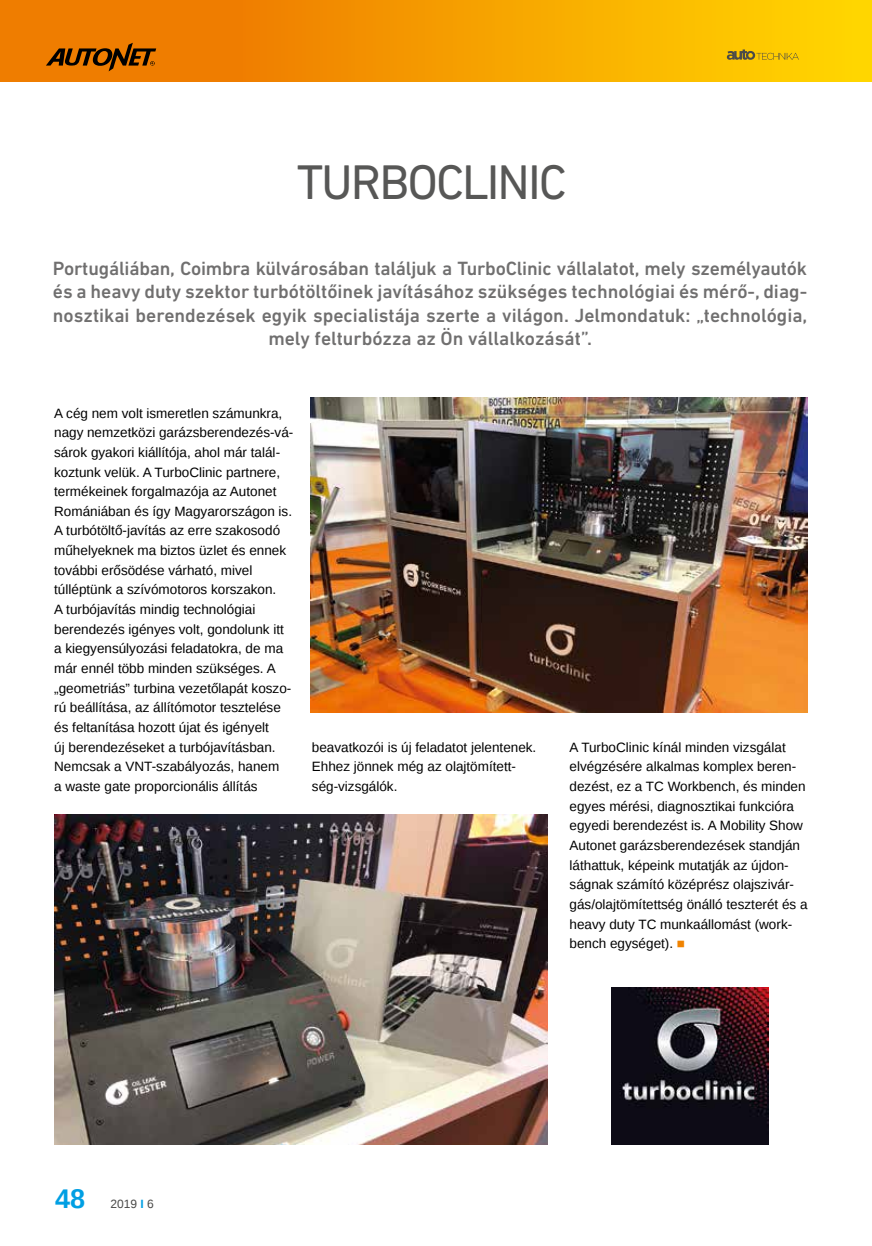
<style>
.page{position:relative;width:872px;height:1246px;background:#fff}
.page>*{position:absolute;margin:0;border:0;box-sizing:border-box;transform-origin:0 0}
.t1{font:49.5px "DIN Next LT Pro";letter-spacing:-.04em;color:#575756}
.t2{font:700 27px "Liberation Sans";color:#009fe3}
.t3{font:500 19.5px/23.4px "DIN Next LT Pro";color:#706f6f;text-align:center}
.t4{font:13.5px/19.6px "Liberation Sans";color:#000}
.t5{font:12px "Liberation Sans";color:#4a4a49}
.s1{color:#f08300}
.s2{font-weight:700;color:#009fe3}
</style>
<div class="page">
<img style="left:310px;top:398px;width:497px;height:314px">
<img style="left:54px;top:814px;width:493px;height:331px">
<img style="left:611px;top:987px;width:157px;height:158px">
<div style="left:862px;top:0;width:10px;height:81px;background:#ffd600"></div>
<svg style="left:0;top:0;width:862px;height:81px;background:#f59f00"></svg>
<svg style="left:727px;top:49px;width:81px;height:15px"></svg>
<svg style="left:46px;top:43px;width:110px;height:28px;background:#a05300"></svg>
<h1 class="t1" style="left:297px;top:154px;width:271px">TURBOCLINIC</h1>
<p class="t3" style="left:53px;top:256px;width:756px">Portugáliában, Coimbra külvárosában találjuk a TurboClinic vállalatot, mely személyautók és a heavy duty szektor turbótöltőinek javításához szükséges technológiai és mérő-, diag&shy;nosztikai berendezések egyik specialistája szerte a világon. Jelmondatuk: „technológia, mely felturbózza az Ön vállalkozását”.</p>
<p class="t4" style="left:54px;top:404px;width:241px">A cég nem volt ismeretlen számunkra, nagy nemzetközi garázsberendezés-vá&shy;sárok gyakori kiállítója, ahol már talál&shy;koztunk velük. A TurboClinic partnere, termékeinek forgalmazója az Autonet Romániában és így Magyarországon is.<br>A turbótöltő-javítás az erre szakosodó műhelyeknek ma biztos üzlet és ennek további erősödése várható, mivel túlléptünk a szívómotoros korszakon.<br>A turbójavítás mindig technológiai berendezés igényes volt, gondolunk itt a kiegyensúlyozási feladatokra, de ma már ennél több minden szükséges. A „geometriás” turbina vezetőlapát koszo&shy;rú beállítása, az állítómotor tesztelése és feltanítása hozott újat és igényelt<br>új berendezéseket a turbójavításban.<br>Nemcsak a VNT-szabályozás, hanem<br>a waste gate proporcionális állítás</p>
<p class="t4" style="left:312px;top:738px;width:226px">beavatkozói is új feladatot jelentenek.<br>Ehhez jönnek még az olajtömített&shy;ség-vizsgálók.</p>
<p class="t4" style="left:569px;top:738px;width:239px">A TurboClinic kínál minden vizsgálat elvégzésére alkalmas komplex beren&shy;dezést, ez a TC Workbench, és minden egyes mérési, diagnosztikai funkcióra egyedi berendezést is. A Mobility Show Autonet garázsberendezések standján láthattuk, képeink mutatják az újdon&shy;ságnak számító középrész olajszivár&shy;gás/olajtömítettség önálló teszterét és a heavy duty TC munkaállomást (work&shy;bench egységet). <span class="s1">■</span></p>
<h2 class="t2" style="left:55px;top:1180px;width:32px">48</h2>
<p class="t5" style="left:110px;top:1197px;width:45px">2019 <span class="s2">I</span> 6</p>
</div>
